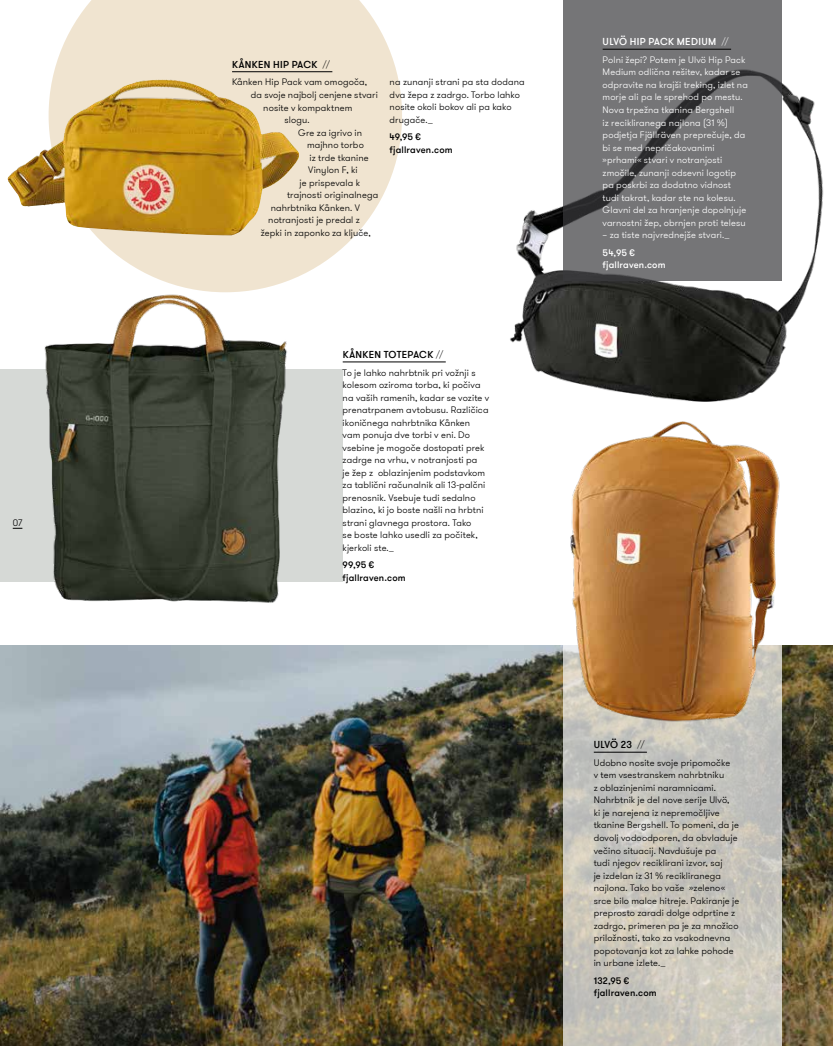
<style>
.page{position:relative;width:833px;height:1046px;background:#fff}
.page>*{position:absolute;margin:0;border:0;box-sizing:border-box;transform-origin:0 0}
.t1{font:500 10px "GT Walsheim Pro";letter-spacing:.03em;color:#000}
.t2{font:500 10px "GT Walsheim Pro";letter-spacing:.03em;color:#fff}
.t3{font:300 9.38px/12.5px "GT Walsheim Pro";letter-spacing:.01em;color:#000}
.t4{font:300 9.38px/12.5px "GT Walsheim Pro";letter-spacing:.01em;color:#fff}
.t5{font:500 9.38px/12.5px "GT Walsheim Pro";letter-spacing:.015em;color:#000}
.t6{font:500 9.38px/12.5px "GT Walsheim Pro";letter-spacing:.015em;color:#fff}
.s1{font-weight:100}
</style>
<div class="page">
<svg style="left:52px;top:0;width:350px;height:289px;fill:#f0e4d0"></svg>
<img style="left:510px;top:39px;width:314px;height:363px">
<img style="left:0;top:645px;width:833px;height:400px">
<svg style="left:562px;top:741px;width:219px;height:304px;background:#c6c4bb"></svg>
<img style="left:561px;top:421px;width:231px;height:320px">
<hr style="left:594px;top:751px;width:53px;height:1px;background:#000">
<svg style="left:562px;top:0;width:219px;height:280px;background:#727274"></svg>
<hr style="left:602px;top:49px;width:129px;height:1px;background:#000">
<div style="left:0;top:369px;width:343px;height:213px;background:#d6d9d6"></div>
<hr style="left:343px;top:361px;width:103px;height:1px;background:#000">
<img style="left:12px;top:289px;width:275px;height:314px">
<hr style="left:232px;top:71px;width:100px;height:1px;background:#000">
<img style="left:8px;top:79px;width:291px;height:156px">
<p class="t3" style="left:13px;top:516px;width:11px">07</p>
<p class="t1" style="left:232px;top:58px;width:99px">KÅNKEN HIP PACK <span class="s1">//</span></p>
<p class="t3" style="left:232px;top:76px;width:137px">Kånken Hip Pack vam omogoča,</p>
<p class="t3" style="left:251px;top:89px;width:129px">da svoje najbolj cenjene stvari</p>
<p class="t3" style="left:263px;top:101px;width:91px">nosite v kompaktnem</p>
<p class="t3" style="left:284px;top:114px;width:27px">slogu.</p>
<p class="t3" style="left:298px;top:126px;width:65px">Gre za igrivo in</p>
<p class="t3" style="left:307px;top:139px;width:58px">majhno torbo</p>
<p class="t3" style="left:309px;top:151px;width:61px">iz trde tkanine</p>
<p class="t3" style="left:308px;top:164px;width:51px">Vinylon F, ki</p>
<p class="t3" style="left:299px;top:176px;width:62px">je prispevala k</p>
<p class="t3" style="left:287px;top:189px;width:93px">trajnosti originalnega</p>
<p class="t3" style="left:271px;top:201px;width:91px">nahrbtnika Kånken. V</p>
<p class="t3" style="left:268px;top:214px;width:93px">notranjosti je predal z</p>
<p class="t3" style="left:261px;top:226px;width:112px">žepki in zaponko za ključe,</p>
<p class="t3" style="left:390px;top:76px;width:136px">na zunanji strani pa sta dodana dva žepa z zadrgo. Torbo lahko nosite okoli bokov ali pa kako drugače._</p>
<p class="t5" style="left:390px;top:131px;width:64px">49,95 € fjallraven.com</p>
<p class="t1" style="left:343px;top:348px;width:102px">KÅNKEN TOTEPACK <span class="s1">//</span></p>
<p class="t3" style="left:343px;top:366px;width:148px">To je lahko nahrbtnik pri vožnji s kolesom oziroma torba, ki počiva na vaših ramenih, kadar se vozite v prenatrpanem avtobusu. Različica ikoničnega nahrbtnika Kånken vam ponuja dve torbi v eni. Do vsebine je mogoče dostopati prek zadrge na vrhu, v notranjosti pa<br>je žep z oblazinjenim podstavkom za tablični računalnik ali 13-palčni prenosnik. Vsebuje tudi sedalno blazino, ki jo boste našli na hrbtni strani glavnega prostora. Tako<br>se boste lahko usedli za počitek, kjerkoli ste._</p>
<p class="t5" style="left:343px;top:559px;width:64px">99,95 € fjallraven.com</p>
<p class="t2" style="left:602px;top:36px;width:127px">ULVÖ HIP PACK MEDIUM <span class="s1">//</span></p>
<p class="t4" style="left:602px;top:54px;width:147px">Polni žepi? Potem je Ulvö Hip Pack<br>Medium odlična rešitev, kadar se odpravite na krajši treking, izlet na morje ali pa le sprehod po mestu.<br>Nova trpežna tkanina Bergshell<br>iz recikliranega najlona (31 %) podjetja Fjällräven preprečuje, da bi se med nepričakovanimi »prhami« stvari v notranjosti zmočile, zunanji odsevni logotip pa poskrbi za dodatno vidnost tudi takrat, kadar ste na kolesu.<br>Glavni del za hranjenje dopolnjuje varnostni žep, obrnjen proti telesu</p>
<p class="t4" style="left:602px;top:229px;width:129px">– za tiste najvrednejše stvari._</p>
<p class="t6" style="left:602px;top:246px;width:64px">54,95 € fjallraven.com</p>
<p class="t1" style="left:594px;top:738px;width:52px">ULVÖ 23 <span class="s1">//</span></p>
<p class="t3" style="left:594px;top:756px;width:147px">Udobno nosite svoje pripomočke<br>v tem vsestranskem nahrbtniku<br>z oblazinjenimi naramnicami.<br>Nahrbtnik je del nove serije Ulvö,<br>ki je narejena iz nepremočljive tkanine Bergshell. To pomeni, da je dovolj vodoodporen, da obvladuje večino situacij. Navdušuje pa<br>tudi njegov reciklirani izvor, saj<br>je izdelan iz 31 % recikliranega najlona. Tako bo vaše »zeleno« srce bilo malce hitreje. Pakiranje je preprosto zaradi dolge odprtine z zadrgo, primeren pa je za množico priložnosti, tako za vsakodnevna popotovanja kot za lahke pohode in urbane izlete._</p>
<p class="t5" style="left:594px;top:974px;width:64px">132,95 € fjallraven.com</p>
</div>
